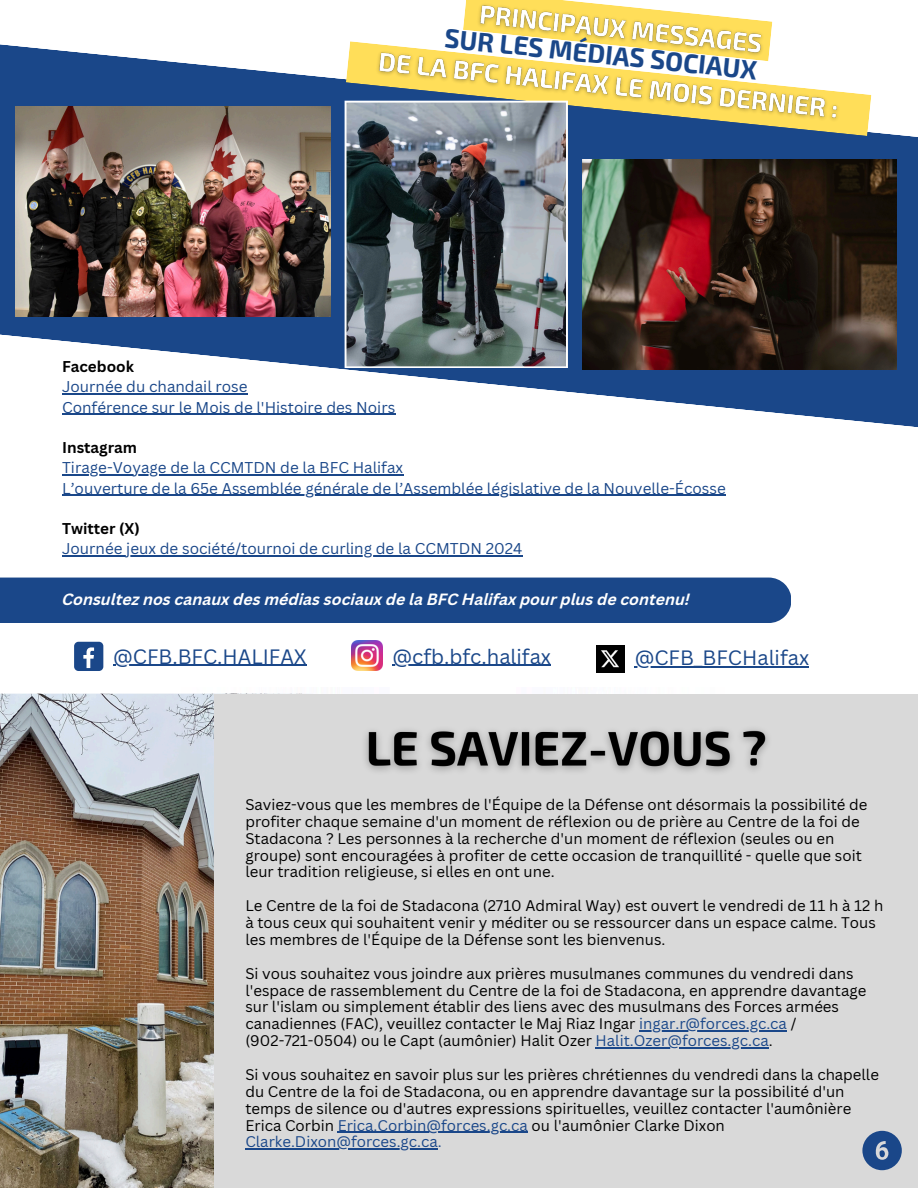
<style>
.page{position:relative;width:918px;height:1188px;background:#fff}
.page>*{position:absolute;margin:0;border:0;box-sizing:border-box;transform-origin:0 0}
.t1{font:700 26.1px "Exo 2";color:#1a4789}
.t2{font:20.25px "Canva Sans";color:#1a4789}
.t3{font:italic 700 15.9px "Canva Sans";color:#fff}
.t4{font:15.3px "Canva Sans";color:#1a4789}
.t5{font:700 15.3px "Canva Sans";color:#000}
.t6{font:15px/16.8px "Canva Sans";color:#000}
.t7{font:15px "Canva Sans";color:#1a4789}
.s1{color:#1a4789}
</style>
<div class="page">
<div style="left:0;top:578px;width:791px;height:45px;background:#1a4789"></div>
<div style="left:74px;top:642px;width:29px;height:29px;background:#1a4789;border-radius:4px"></div>
<svg style="left:83px;top:647px;width:11px;height:21px"></svg>
<img style="left:352px;top:640px;width:30px;height:30px">
<img style="left:596px;top:645px;width:28px;height:27px">
<svg style="left:0;top:44px;width:918px;height:383px;fill:#1a4789"></svg>
<svg style="left:346px;top:41px;width:525px;height:95px"></svg>
<svg style="left:463px;top:0;width:9px;height:43px"></svg>
<img style="left:16px;top:107px;width:314px;height:209px">
<img style="left:345px;top:101px;width:223px;height:267px">
<img style="left:582px;top:160px;width:315px;height:209px">
<img style="left:0;top:693px;width:182px;height:495px">
<img style="left:182px;top:693px;width:549px;height:495px">
<div style="left:214px;top:695px;width:704px;height:493px;background:#d9d9d9"></div>
<img style="left:365px;top:729px;width:403px;height:43px">
<hr style="left:639px;top:1030px;width:148px;height:2px;background:#1a4789">
<hr style="left:596px;top:1047px;width:173px;height:1px;background:#1a4789">
<hr style="left:338px;top:1132px;width:190px;height:1px;background:#1a4789">
<hr style="left:245px;top:1149px;width:193px;height:1px;background:#1a4789">
<hr style="left:62px;top:393px;width:186px;height:2px;background:#1a4789">
<hr style="left:62px;top:414px;width:333px;height:1px;background:#1a4789">
<hr style="left:62px;top:474px;width:341px;height:2px;background:#1a4789">
<hr style="left:62px;top:495px;width:664px;height:1px;background:#1a4789">
<hr style="left:62px;top:555px;width:460px;height:2px;background:#1a4789">
<hr style="left:113px;top:665px;width:194px;height:1px;background:#1a4789">
<hr style="left:392px;top:665px;width:159px;height:1px;background:#1a4789">
<hr style="left:635px;top:666px;width:174px;height:1px;background:#1a4789">
<img style="left:472px;top:0;width:300px;height:43px">
<img style="left:371px;top:43px;width:477px;height:86px">
<svg style="left:862px;top:1131px;width:40px;height:39px"></svg>
<p class="t1" style="left:447px;top:21px;width:315px;rotate:6deg">SUR LES MÉDIAS SOCIAUX</p>
<p class="t5" style="left:62px;top:356px;width:73px">Facebook</p>
<h3 class="t4" style="left:62px;top:376px;width:187px">Journée du chandail rose</h3>
<p class="t4" style="left:62px;top:396px;width:335px">Conférence sur le Mois de l'Histoire des Noirs</p>
<h4 class="t5" style="left:62px;top:437px;width:77px">Instagram</h4>
<p class="t4" style="left:62px;top:457px;width:343px">Tirage-Voyage de la CCMTDN de la BFC Halifax</p>
<h4 class="t4" style="left:62px;top:477px;width:665px">L’ouverture de la 65e Assemblée générale de l’Assemblée législative de la Nouvelle-Écosse</h4>
<p class="t5" style="left:62px;top:518px;width:79px">Twitter (X)</p>
<p class="t4" style="left:62px;top:538px;width:462px">Journée jeux de société/tournoi de curling de la CCMTDN 2024</p>
<h5 class="t3" style="left:62px;top:593px;width:629px">Consultez nos canaux des médias sociaux de la BFC Halifax pour plus de contenu!</h5>
<p class="t2" style="left:113px;top:642px;width:195px">@CFB.BFC.HALIFAX</p>
<p class="t2" style="left:392px;top:642px;width:160px">@cfb.bfc.halifax</p>
<p class="t2" style="left:635px;top:643px;width:176px">@CFB_BFCHalifax</p>
<p class="t6" style="left:245px;top:796px;width:623px">Saviez-vous que les membres de l'Équipe de la Défense ont désormais la possibilité de profiter chaque semaine d'un moment de réflexion ou de prière au Centre de la foi de Stadacona ? Les personnes à la recherche d'un moment de réflexion (seules ou en groupe) sont encouragées à profiter de cette occasion de tranquillité - quelle que soit leur tradition religieuse, si elles en ont une.</p>
<p class="t6" style="left:245px;top:897px;width:639px">Le Centre de la foi de Stadacona (2710 Admiral Way) est ouvert le vendredi de 11 h à 12 h à tous ceux qui souhaitent venir y méditer ou se ressourcer dans un espace calme. Tous les membres de l'Équipe de la Défense sont les bienvenus.</p>
<p class="t6" style="left:245px;top:965px;width:622px">Si vous souhaitez vous joindre aux prières musulmanes communes du vendredi dans l'espace de rassemblement du Centre de la foi de Stadacona, en apprendre davantage sur l'islam ou simplement établir des liens avec des musulmans des Forces armées canadiennes (FAC), veuillez contacter le Maj Riaz Ingar <span class="s1">ingar.r@forces.gc.ca</span> /</p>
<p class="t6" style="left:245px;top:1032px;width:529px">(902-721-0504) ou le Capt (aumônier) Halit Ozer <span class="s1">Halit.Ozer@forces.gc.ca</span>.</p>
<p class="t6" style="left:245px;top:1066px;width:635px">Si vous souhaitez en savoir plus sur les prières chrétiennes du vendredi dans la chapelle</p>
<p class="t6" style="left:245px;top:1083px;width:607px">du Centre de la foi de Stadacona, ou en apprendre davantage sur la possibilité d'un temps de silence ou d'autres expressions spirituelles, veuillez contacter l'aumônière<br>Erica Corbin <span class="s1">Erica.Corbin@forces.gc.ca</span> ou l'aumônier Clarke Dixon</p>
<p class="t7" style="left:245px;top:1131px;width:198px">Clarke.Dixon@forces.gc.ca.</p>
</div>
